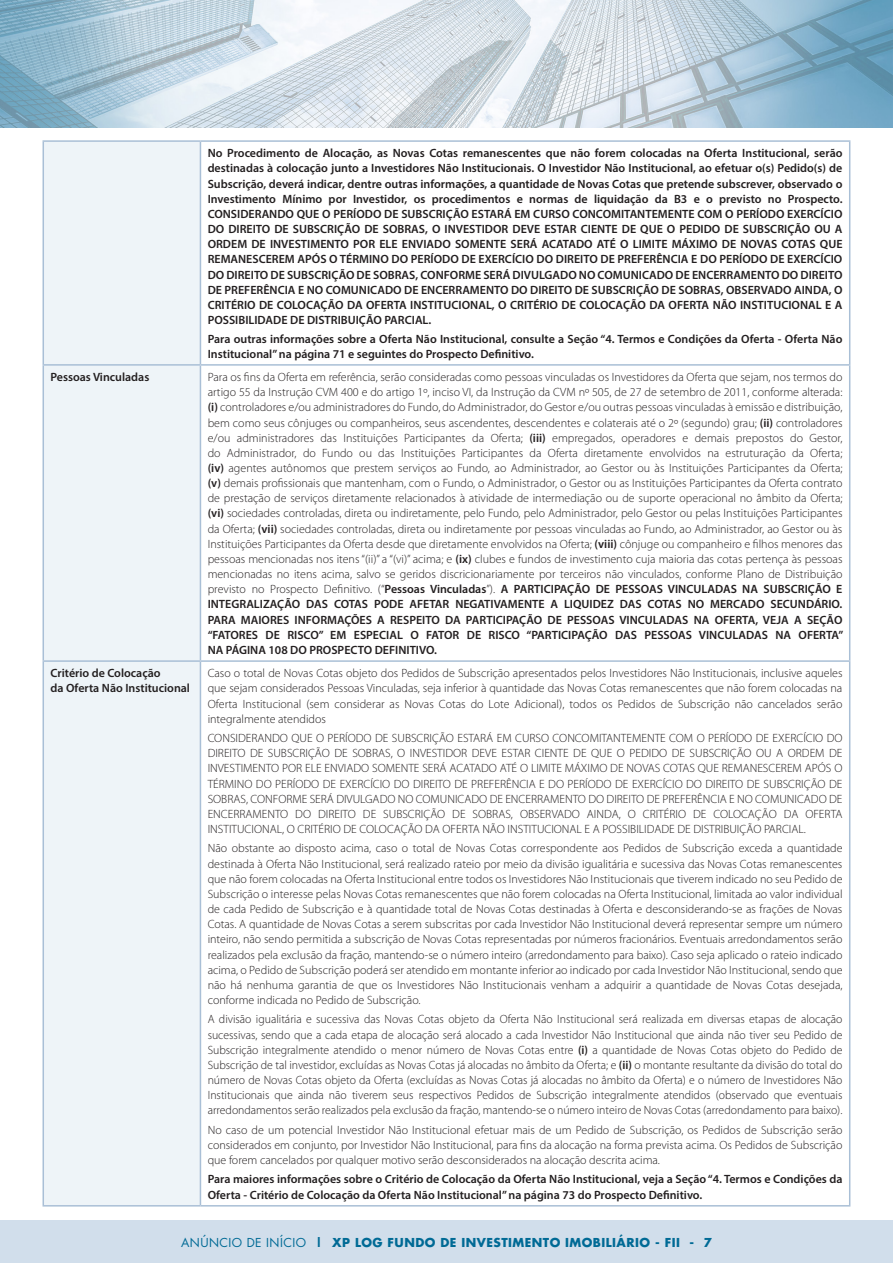
<style>
.page{position:relative;width:893px;height:1263px;background:#fff}
.page>*{position:absolute;margin:0;border:0;box-sizing:border-box;transform-origin:0 0}
.t1{font:300 12px/15.1px "Myriad Pro";color:#231f20;text-align:justify}
.t2{font:600 12px/15.1px "Myriad Pro";color:#231f20}
.t3{font:700 12px "Futura";letter-spacing:.035em;color:#006a95}
.s1{font-weight:600}
.s2{font-weight:400}
</style>
<div class="page">
<div style="left:0;top:1220px;width:893px;height:43px;background:#d1deeb"></div>
<img style="left:0;top:0;width:893px;height:127px">
<div style="left:44px;top:142px;width:156px;height:1063px;background:#eef4f8"></div>
<hr style="left:43px;top:140px;width:157px;height:2px;background:#a9bfd6">
<hr style="left:200px;top:140px;width:650px;height:2px;background:#a9bfd6">
<hr style="left:43px;top:364px;width:157px;height:2px;background:#a9bfd6">
<hr style="left:200px;top:364px;width:650px;height:2px;background:#a9bfd6">
<hr style="left:43px;top:660px;width:157px;height:2px;background:#a9bfd6">
<hr style="left:200px;top:660px;width:650px;height:2px;background:#a9bfd6">
<hr style="left:43px;top:1205px;width:157px;height:1px;background:#a9bfd6">
<hr style="left:200px;top:1205px;width:650px;height:1px;background:#a9bfd6">
<hr style="left:43px;top:142px;width:1px;height:222px;background:#a9bfd6">
<hr style="left:43px;top:366px;width:1px;height:294px;background:#a9bfd6">
<hr style="left:43px;top:662px;width:1px;height:543px;background:#a9bfd6">
<hr style="left:200px;top:142px;width:1px;height:222px;background:#a9bfd6">
<hr style="left:849px;top:142px;width:1px;height:222px;background:#a9bfd6">
<hr style="left:200px;top:366px;width:1px;height:294px;background:#a9bfd6">
<hr style="left:849px;top:366px;width:1px;height:294px;background:#a9bfd6">
<hr style="left:200px;top:662px;width:1px;height:543px;background:#a9bfd6">
<hr style="left:849px;top:662px;width:1px;height:543px;background:#a9bfd6">
<p class="t2" style="left:208px;top:145px;width:636px;text-align:justify">No Procedimento de Alocação, as Novas Cotas remanescentes que não forem colocadas na Oferta Institucional, serão destinadas à colocação junto a Investidores Não Institucionais. O Investidor Não Institucional, ao efetuar o(s) Pedido(s) de Subscrição, deverá indicar, dentre outras informações, a quantidade de Novas Cotas que pretende subscrever, observado o Investimento Mínimo por Investidor, os procedimentos e normas de liquidação da B3 e o previsto no Prospecto.<br>CONSIDERANDO QUE O PERÍODO DE SUBSCRIÇÃO ESTARÁ EM CURSO CONCOMITANTEMENTE COM O PERÍODO EXERCÍCIO DO DIREITO DE SUBSCRIÇÃO DE SOBRAS, O INVESTIDOR DEVE ESTAR CIENTE DE QUE O PEDIDO DE SUBSCRIÇÃO OU A ORDEM DE INVESTIMENTO POR ELE ENVIADO SOMENTE SERÁ ACATADO ATÉ O LIMITE MÁXIMO DE NOVAS COTAS QUE REMANESCEREM APÓS O TÉRMINO DO PERÍODO DE EXERCÍCIO DO DIREITO DE PREFERÊNCIA E DO PERÍODO DE EXERCÍCIO DO DIREITO DE SUBSCRIÇÃO DE SOBRAS, CONFORME SERÁ DIVULGADO NO COMUNICADO DE ENCERRAMENTO DO DIREITO DE PREFERÊNCIA E NO COMUNICADO DE ENCERRAMENTO DO DIREITO DE SUBSCRIÇÃO DE SOBRAS, OBSERVADO AINDA, O CRITÉRIO DE COLOCAÇÃO DA OFERTA INSTITUCIONAL, O CRITÉRIO DE COLOCAÇÃO DA OFERTA NÃO INSTITUCIONAL E A POSSIBILIDADE DE DISTRIBUIÇÃO PARCIAL.</p>
<p class="t2" style="left:208px;top:331px;width:636px">Para outras informações sobre a Oferta Não Institucional, consulte a Seção “4. Termos e Condições da Oferta - Oferta Não<br>Institucional” na página 71 e seguintes do Prospecto Definitivo.</p>
<p class="t2" style="left:50px;top:369px;width:100px">Pessoas Vinculadas</p>
<p class="t1" style="left:208px;top:370px;width:637px">Para os fins da Oferta em referência, serão consideradas como pessoas vinculadas os Investidores da Oferta que sejam, nos termos do artigo 55 da Instrução CVM 400 e do artigo 1º, inciso VI, da Instrução da CVM nº 505, de 27 de setembro de 2011, conforme alterada: <span class="s1">(i)</span> controladores e/ou administradores do Fundo, do Administrador, do Gestor e/ou outras pessoas vinculadas à emissão e distribuição, bem como seus cônjuges ou companheiros, seus ascendentes, descendentes e colaterais até o 2º (segundo) grau; <span class="s1">(ii)</span> controladores e/ou administradores das Instituições Participantes da Oferta; <span class="s1">(iii)</span> empregados, operadores e demais prepostos do Gestor, do Administrador, do Fundo ou das Instituições Participantes da Oferta diretamente envolvidos na estruturação da Oferta; <span class="s1">(iv)</span> agentes autônomos que prestem serviços ao Fundo, ao Administrador, ao Gestor ou às Instituições Participantes da Oferta; <span class="s1">(v)</span> demais profissionais que mantenham, com o Fundo, o Administrador, o Gestor ou as Instituições Participantes da Oferta contrato de prestação de serviços diretamente relacionados à atividade de intermediação ou de suporte operacional no âmbito da Oferta; <span class="s1">(vi)</span> sociedades controladas, direta ou indiretamente, pelo Fundo, pelo Administrador, pelo Gestor ou pelas Instituições Participantes da Oferta; <span class="s1">(vii)</span> sociedades controladas, direta ou indiretamente por pessoas vinculadas ao Fundo, ao Administrador, ao Gestor ou às Instituições Participantes da Oferta desde que diretamente envolvidos na Oferta; <span class="s1">(viii)</span> cônjuge ou companheiro e filhos menores das pessoas mencionadas nos itens “(ii)” a “(vi)” acima; e <span class="s1">(ix)</span> clubes e fundos de investimento cuja maioria das cotas pertença às pessoas mencionadas no itens acima, salvo se geridos discricionariamente por terceiros não vinculados, conforme Plano de Distribuição previsto no Prospecto Definitivo. (“<span class="s1">Pessoas Vinculadas</span>”). <span class="s1">A PARTICIPAÇÃO DE PESSOAS VINCULADAS NA SUBSCRIÇÃO E INTEGRALIZAÇÃO DAS COTAS PODE AFETAR NEGATIVAMENTE A LIQUIDEZ DAS COTAS NO MERCADO SECUNDÁRIO.<br>PARA MAIORES INFORMAÇÕES A RESPEITO DA PARTICIPAÇÃO DE PESSOAS VINCULADAS NA OFERTA, VEJA A SEÇÃO “FATORES DE RISCO” EM ESPECIAL O FATOR DE RISCO “PARTICIPAÇÃO DAS PESSOAS VINCULADAS NA OFERTA” NA PÁGINA 108 DO PROSPECTO DEFINITIVO.</span></p>
<p class="t2" style="left:50px;top:665px;width:141px">Critério de Colocação<br>da Oferta Não Institucional</p>
<p class="t1" style="left:208px;top:666px;width:636px">Caso o total de Novas Cotas objeto dos Pedidos de Subscrição apresentados pelos Investidores Não Institucionais, inclusive aqueles que sejam considerados Pessoas Vinculadas, seja inferior à quantidade das Novas Cotas remanescentes que não forem colocadas na Oferta Institucional (sem considerar as Novas Cotas do Lote Adicional), todos os Pedidos de Subscrição não cancelados serão integralmente atendidos</p>
<p class="t1" style="left:208px;top:731px;width:636px">CONSIDERANDO QUE O PERÍODO DE SUBSCRIÇÃO ESTARÁ EM CURSO CONCOMITANTEMENTE COM O PERÍODO DE EXERCÍCIO DO DIREITO DE SUBSCRIÇÃO DE SOBRAS, O INVESTIDOR DEVE ESTAR CIENTE DE QUE O PEDIDO DE SUBSCRIÇÃO OU A ORDEM DE INVESTIMENTO POR ELE ENVIADO SOMENTE SERÁ ACATADO ATÉ O LIMITE MÁXIMO DE NOVAS COTAS QUE REMANESCEREM APÓS O TÉRMINO DO PERÍODO DE EXERCÍCIO DO DIREITO DE PREFERÊNCIA E DO PERÍODO DE EXERCÍCIO DO DIREITO DE SUBSCRIÇÃO DE SOBRAS, CONFORME SERÁ DIVULGADO NO COMUNICADO DE ENCERRAMENTO DO DIREITO DE PREFERÊNCIA E NO COMUNICADO DE ENCERRAMENTO DO DIREITO DE SUBSCRIÇÃO DE SOBRAS, OBSERVADO AINDA, O CRITÉRIO DE COLOCAÇÃO DA OFERTA INSTITUCIONAL, O CRITÉRIO DE COLOCAÇÃO DA OFERTA NÃO INSTITUCIONAL E A POSSIBILIDADE DE DISTRIBUIÇÃO PARCIAL.</p>
<p class="t1" style="left:208px;top:841px;width:636px">Não obstante ao disposto acima, caso o total de Novas Cotas correspondente aos Pedidos de Subscrição exceda a quantidade destinada à Oferta Não Institucional, será realizado rateio por meio da divisão igualitária e sucessiva das Novas Cotas remanescentes que não forem colocadas na Oferta Institucional entre todos os Investidores Não Institucionais que tiverem indicado no seu Pedido de Subscrição o interesse pelas Novas Cotas remanescentes que não forem colocadas na Oferta Institucional, limitada ao valor individual de cada Pedido de Subscrição e à quantidade total de Novas Cotas destinadas à Oferta e desconsiderando-se as frações de Novas Cotas. A quantidade de Novas Cotas a serem subscritas por cada Investidor Não Institucional deverá representar sempre um número inteiro, não sendo permitida a subscrição de Novas Cotas representadas por números fracionários. Eventuais arredondamentos serão realizados pela exclusão da fração, mantendo-se o número inteiro (arredondamento para baixo). Caso seja aplicado o rateio indicado acima, o Pedido de Subscrição poderá ser atendido em montante inferior ao indicado por cada Investidor Não Institucional, sendo que não há nenhuma garantia de que os Investidores Não Institucionais venham a adquirir a quantidade de Novas Cotas desejada, conforme indicada no Pedido de Subscrição.</p>
<p class="t1" style="left:208px;top:1012px;width:636px">A divisão igualitária e sucessiva das Novas Cotas objeto da Oferta Não Institucional será realizada em diversas etapas de alocação sucessivas, sendo que a cada etapa de alocação será alocado a cada Investidor Não Institucional que ainda não tiver seu Pedido de Subscrição integralmente atendido o menor número de Novas Cotas entre <span class="s1">(i)</span> a quantidade de Novas Cotas objeto do Pedido de Subscrição de tal investidor, excluídas as Novas Cotas já alocadas no âmbito da Oferta; e <span class="s1">(ii)</span> o montante resultante da divisão do total do número de Novas Cotas objeto da Oferta (excluídas as Novas Cotas já alocadas no âmbito da Oferta) e o número de Investidores Não Institucionais que ainda não tiverem seus respectivos Pedidos de Subscrição integralmente atendidos (observado que eventuais arredondamentos serão realizados pela exclusão da fração, mantendo-se o número inteiro de Novas Cotas (arredondamento para baixo).</p>
<p class="t1" style="left:208px;top:1122px;width:636px">No caso de um potencial Investidor Não Institucional efetuar mais de um Pedido de Subscrição, os Pedidos de Subscrição serão considerados em conjunto, por Investidor Não Institucional, para fins da alocação na forma prevista acima. Os Pedidos de Subscrição que forem cancelados por qualquer motivo serão desconsiderados na alocação descrita acima.</p>
<p class="t2" style="left:208px;top:1171px;width:636px">Para maiores informações sobre o Critério de Colocação da Oferta Não Institucional, veja a Seção “4. Termos e Condições da<br>Oferta - Critério de Colocação da Oferta Não Institucional” na página 73 do Prospecto Definitivo.</p>
<p class="t3" style="left:181px;top:1234px;width:532px"><span class="s2">ANÚNCIO DE INÍCIO</span> | XP LOG FUNDO DE INVESTIMENTO IMOBILIÁRIO - FII - 7</p>
</div>
